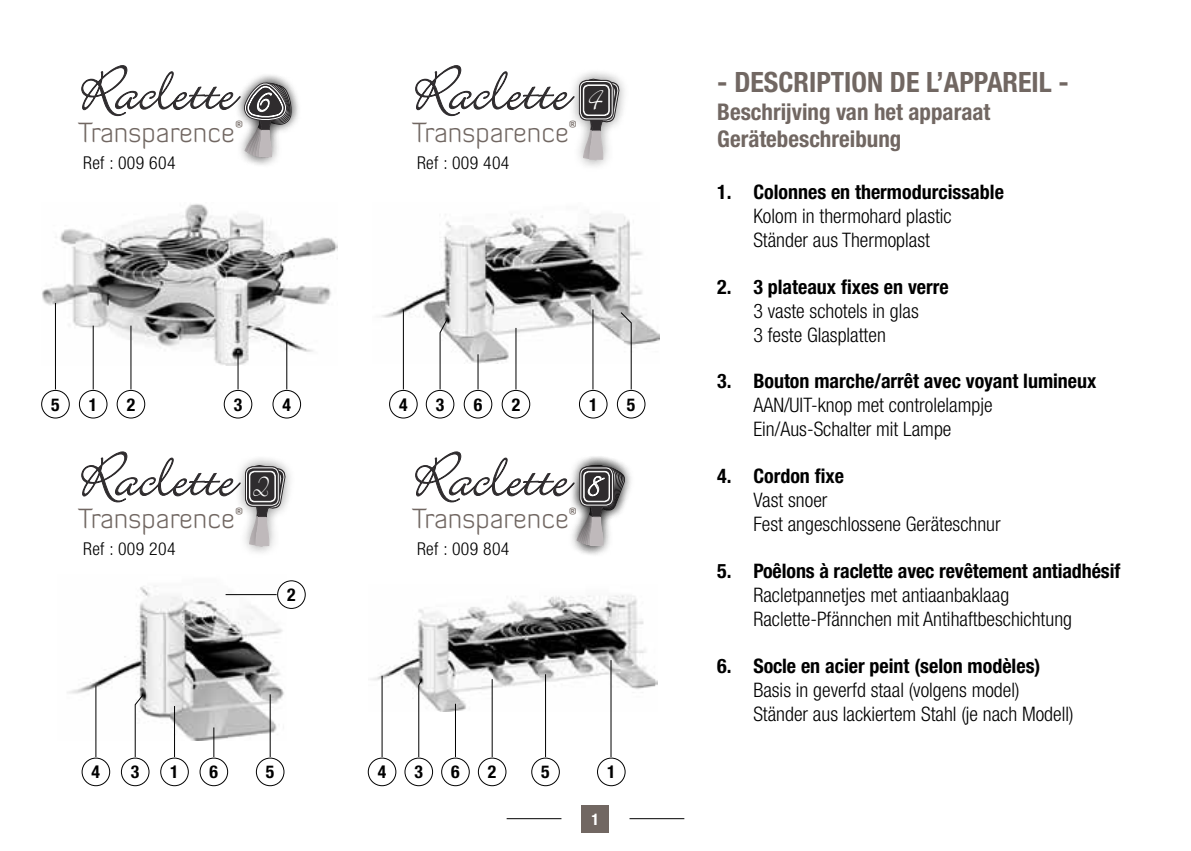
<style>
.page{position:relative;width:1191px;height:851px;background:#fff}
.page>*{position:absolute;margin:0;border:0;box-sizing:border-box;transform-origin:0 0}
.t1{font:68px "Bickley Script Let Plain";letter-spacing:-.005em;color:#2f2c2e}
.t2{font:46.2px "Bickley Script Let Plain";color:#fff}
.t3{font:46px "Bickley Script Let Plain";color:#fff}
.t4{font:43.8px "Bickley Script Let Plain";color:#fff}
.t5{font:700 condensed 28px "Helvetica Neue LT Std";color:#716762}
.t6{font:300 27.8px "Diavlo";color:#716762}
.t7{font:700 condensed 23px/27.6px "Helvetica Neue LT Std";color:#716762}
.t8{font:300 condensed 20px/24px "Helvetica Neue LT Std";color:#000}
.t9{font:700 condensed 20px "Helvetica Neue LT Std";color:#000}
.t10{font:300 condensed 17.8px "Helvetica Neue LT Std";letter-spacing:.02em;color:#000}
.t11{font:700 condensed 17.8px "Helvetica Neue LT Std";color:#000}
.t12{font:700 condensed 16px "Helvetica Neue LT Std";color:#fff}
</style>
<div class="page">
<div style="left:233px;top:455px;width:58px;height:103px;background:#000;opacity:.3"></div>
<svg style="left:81px;top:451px;width:205px;height:105px"></svg>
<div style="left:567px;top:69px;width:58px;height:102px;background:#000;opacity:.3"></div>
<svg style="left:415px;top:65px;width:205px;height:105px"></svg>
<img style="left:42px;top:204px;width:296px;height:161px">
<img style="left:67px;top:582px;width:219px;height:158px">
<img style="left:381px;top:214px;width:278px;height:149px">
<img style="left:370px;top:595px;width:287px;height:116px">
<div style="left:79px;top:390px;width:28px;height:28px;border:1px solid #000;border-radius:50%"></div>
<div style="left:160px;top:757px;width:29px;height:29px;border:1px solid #000;border-radius:50%"></div>
<div style="left:579px;top:390px;width:28px;height:28px;border:1px solid #000;border-radius:50%"></div>
<div style="left:597px;top:757px;width:28px;height:29px;border:1px solid #000;border-radius:50%"></div>
<div style="left:117px;top:390px;width:28px;height:28px;border:1px solid #000;border-radius:50%"></div>
<div style="left:277px;top:580px;width:29px;height:28px;border:1px solid #000;border-radius:50%"></div>
<div style="left:501px;top:390px;width:29px;height:28px;border:1px solid #000;border-radius:50%"></div>
<div style="left:478px;top:757px;width:28px;height:29px;border:1px solid #000;border-radius:50%"></div>
<div style="left:224px;top:390px;width:28px;height:28px;border:1px solid #000;border-radius:50%"></div>
<div style="left:121px;top:757px;width:28px;height:29px;border:1px solid #000;border-radius:50%"></div>
<div style="left:426px;top:390px;width:28px;height:28px;border:1px solid #000;border-radius:50%"></div>
<div style="left:404px;top:757px;width:29px;height:29px;border:1px solid #000;border-radius:50%"></div>
<div style="left:272px;top:390px;width:29px;height:28px;border:1px solid #000;border-radius:50%"></div>
<div style="left:82px;top:757px;width:28px;height:29px;border:1px solid #000;border-radius:50%"></div>
<div style="left:389px;top:390px;width:29px;height:28px;border:1px solid #000;border-radius:50%"></div>
<div style="left:368px;top:757px;width:28px;height:29px;border:1px solid #000;border-radius:50%"></div>
<div style="left:41px;top:390px;width:29px;height:28px;border:1px solid #000;border-radius:50%"></div>
<div style="left:256px;top:757px;width:28px;height:29px;border:1px solid #000;border-radius:50%"></div>
<div style="left:617px;top:390px;width:28px;height:28px;border:1px solid #000;border-radius:50%"></div>
<div style="left:531px;top:757px;width:29px;height:29px;border:1px solid #000;border-radius:50%"></div>
<div style="left:464px;top:390px;width:28px;height:28px;border:1px solid #000;border-radius:50%"></div>
<div style="left:199px;top:757px;width:29px;height:29px;border:1px solid #000;border-radius:50%"></div>
<div style="left:441px;top:757px;width:29px;height:29px;border:1px solid #000;border-radius:50%"></div>
<hr style="left:55px;top:303px;width:1px;height:86px;background:#000">
<hr style="left:93px;top:325px;width:1px;height:64px;background:#000">
<hr style="left:130px;top:325px;width:1px;height:64px;background:#000">
<svg style="left:439px;top:318px;width:9px;height:72px"></svg>
<svg style="left:134px;top:693px;width:10px;height:65px"></svg>
<hr style="left:237px;top:353px;width:1px;height:36px;background:#000">
<hr style="left:286px;top:341px;width:1px;height:48px;background:#000">
<hr style="left:477px;top:354px;width:1px;height:35px;background:#000">
<hr style="left:455px;top:703px;width:1px;height:54px;background:#000">
<svg style="left:418px;top:678px;width:5px;height:80px"></svg>
<hr style="left:515px;top:328px;width:1px;height:61px;background:#000">
<hr style="left:491px;top:679px;width:1px;height:78px;background:#000">
<hr style="left:592px;top:309px;width:1px;height:80px;background:#000">
<hr style="left:610px;top:660px;width:1px;height:97px;background:#000">
<svg style="left:619px;top:311px;width:13px;height:79px"></svg>
<hr style="left:545px;top:674px;width:1px;height:83px;background:#000">
<hr style="left:403px;top:309px;width:1px;height:80px;background:#000">
<hr style="left:381px;top:675px;width:1px;height:82px;background:#000">
<hr style="left:226px;top:594px;width:51px;height:1px;background:#000">
<hr style="left:270px;top:694px;width:1px;height:63px;background:#000">
<hr style="left:95px;top:685px;width:1px;height:72px;background:#000">
<hr style="left:174px;top:706px;width:1px;height:51px;background:#000">
<hr style="left:213px;top:727px;width:1px;height:30px;background:#000">
<div style="left:232px;top:71px;width:66px;height:98px;background:#000;opacity:.3"></div>
<div style="left:569px;top:454px;width:60px;height:103px;background:#000;opacity:.3"></div>
<svg style="left:415px;top:451px;width:211px;height:106px"></svg>
<svg style="left:81px;top:65px;width:210px;height:104px"></svg>
<h1 class="t1" style="left:78px;top:61px;width:159px">Raclette</h1>
<h3 class="t6" style="left:78px;top:115px;width:166px">Transparence<sup>®</sup></h3>
<p class="t10" style="left:83px;top:152px;width:94px">Ref : 009 604</p>
<h2 class="t2" style="left:253px;top:76px;width:16px">6</h2>
<h3 class="t4" style="left:256px;top:80px;width:15px">6</h3>
<h1 class="t1" style="left:412px;top:61px;width:159px">Raclette</h1>
<h3 class="t6" style="left:412px;top:115px;width:166px">Transparence<sup>®</sup></h3>
<p class="t10" style="left:417px;top:152px;width:94px">Ref : 009 404</p>
<h2 class="t2" style="left:587px;top:76px;width:17px">4</h2>
<p class="t11" style="left:51px;top:393px;width:10px">5</p>
<p class="t11" style="left:89px;top:393px;width:10px">1</p>
<p class="t11" style="left:127px;top:393px;width:10px">2</p>
<p class="t11" style="left:234px;top:393px;width:10px">3</p>
<p class="t11" style="left:282px;top:393px;width:10px">4</p>
<h1 class="t1" style="left:78px;top:447px;width:159px">Raclette</h1>
<h3 class="t6" style="left:78px;top:501px;width:166px">Transparence<sup>®</sup></h3>
<p class="t10" style="left:83px;top:538px;width:94px">Ref : 009 204</p>
<h2 class="t2" style="left:253px;top:462px;width:17px">2</h2>
<p class="t11" style="left:287px;top:583px;width:10px">2</p>
<p class="t11" style="left:399px;top:393px;width:10px">4</p>
<p class="t11" style="left:436px;top:393px;width:10px">3</p>
<p class="t11" style="left:474px;top:393px;width:10px">6</p>
<p class="t11" style="left:512px;top:393px;width:10px">2</p>
<p class="t11" style="left:589px;top:393px;width:10px">1</p>
<p class="t11" style="left:627px;top:393px;width:10px">5</p>
<h1 class="t1" style="left:412px;top:447px;width:159px">Raclette</h1>
<h3 class="t6" style="left:412px;top:501px;width:166px">Transparence<sup>®</sup></h3>
<p class="t10" style="left:417px;top:538px;width:94px">Ref : 009 804</p>
<h3 class="t3" style="left:587px;top:462px;width:14px">8</h3>
<p class="t11" style="left:92px;top:761px;width:10px">4</p>
<p class="t11" style="left:131px;top:761px;width:10px">3</p>
<p class="t11" style="left:170px;top:761px;width:10px">1</p>
<p class="t11" style="left:210px;top:761px;width:10px">6</p>
<p class="t11" style="left:451px;top:761px;width:10px">6</p>
<p class="t11" style="left:378px;top:761px;width:10px">4</p>
<p class="t11" style="left:414px;top:761px;width:10px">3</p>
<p class="t11" style="left:266px;top:761px;width:10px">5</p>
<p class="t11" style="left:488px;top:761px;width:10px">2</p>
<p class="t11" style="left:541px;top:761px;width:10px">5</p>
<p class="t11" style="left:607px;top:761px;width:10px">1</p>
<p class="t12" style="left:591px;top:809px;width:9px">1</p>
<h3 class="t5" style="left:717px;top:65px;width:353px">- DESCRIPTION DE L’APPAREIL -</h3>
<p class="t7" style="left:717px;top:97px;width:274px">Beschrijving van het apparaat<br>Gerätebeschreibung</p>
<p class="t9" style="left:717px;top:180px;width:288px">1. Colonnes en thermodurcissable</p>
<p class="t8" style="left:753px;top:204px;width:200px">Kolom in thermohard plastic<br>Ständer aus Thermoplast</p>
<p class="t9" style="left:717px;top:274px;width:233px">2. 3 plateaux fixes en verre</p>
<p class="t8" style="left:753px;top:298px;width:167px">3 vaste schotels in glas<br>3 feste Glasplatten</p>
<p class="t9" style="left:717px;top:369px;width:381px">3. Bouton marche/arrêt avec voyant lumineux</p>
<p class="t8" style="left:753px;top:393px;width:241px">AAN/UIT-knop met controlelampje<br>Ein/Aus-Schalter mit Lampe</p>
<p class="t9" style="left:717px;top:464px;width:128px">4. Cordon fixe</p>
<p class="t8" style="left:753px;top:488px;width:249px">Vast snoer<br>Fest angeschlossene Geräteschnur</p>
<p class="t9" style="left:717px;top:558px;width:404px">5. Poêlons à raclette avec revêtement antiadhésif</p>
<p class="t8" style="left:753px;top:582px;width:320px">Racletpannetjes met antiaanbaklaag<br>Raclette-Pfännchen mit Antihaftbeschichtung</p>
<p class="t9" style="left:717px;top:653px;width:325px">6. Socle en acier peint (selon modèles)</p>
<p class="t8" style="left:753px;top:677px;width:322px">Basis in geverfd staal (volgens model)<br>Ständer aus lackiertem Stahl (je nach Modell)</p>
</div>
